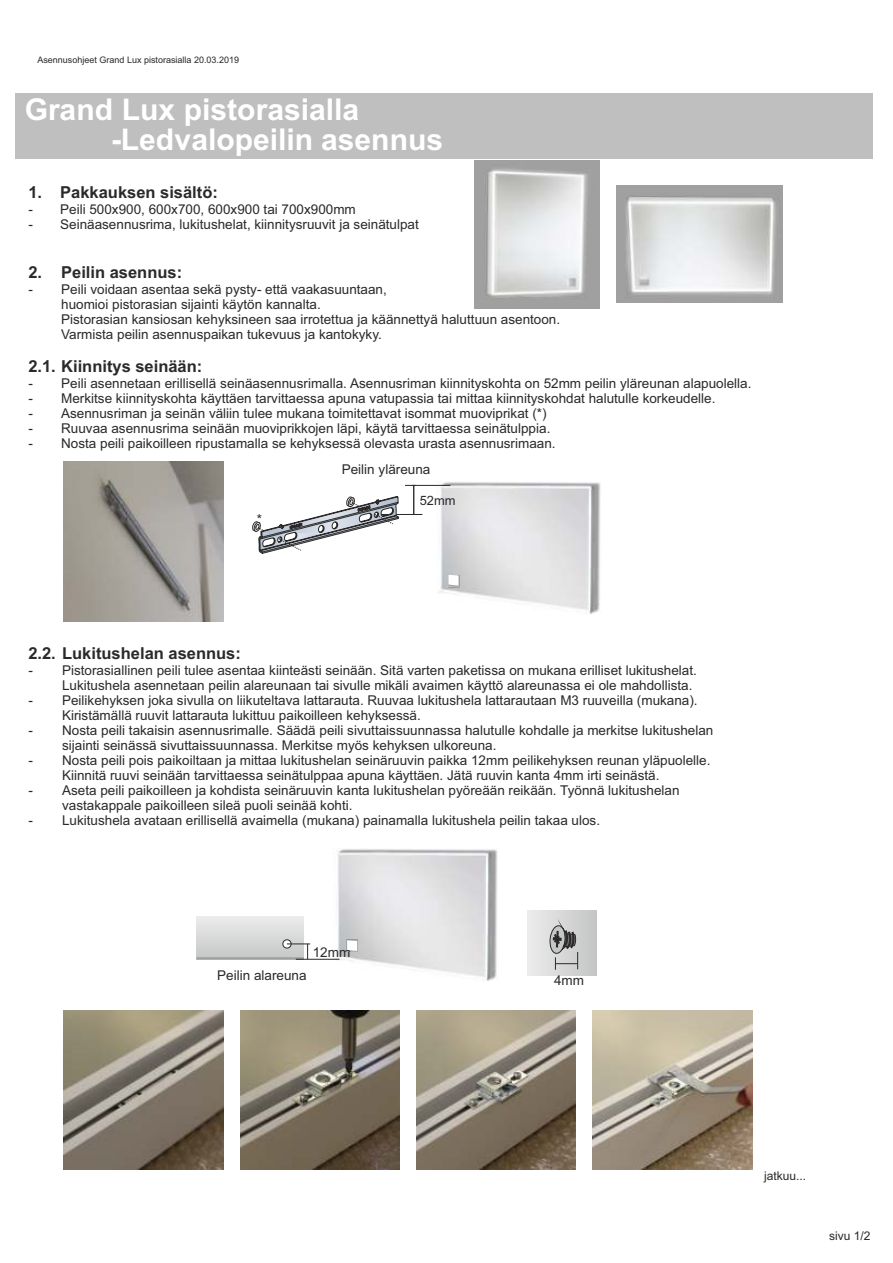
<style>
.page{position:relative;width:893px;height:1263px;background:#fff}
.page>*{position:absolute;margin:0;border:0;box-sizing:border-box;transform-origin:0 0}
.t1{font:700 30px/30px "Arial";color:#fff}
.t2{font:700 16.5px "Arial";color:#2b2929}
.t3{font:13.5px/15.1px "Arial";color:#2b2929}
.t4{font:12.9px "Arial";color:#2b2929}
.t5{font:12px "Arial";color:#2b2929}
.t6{font:9px "Arial";color:#2b2929}
</style>
<div class="page">
<img style="left:474px;top:161px;width:125px;height:148px">
<div style="left:15px;top:93px;width:857px;height:65px;background:#bfbfbf"></div>
<img style="left:593px;top:1010px;width:159px;height:159px">
<img style="left:416px;top:1010px;width:160px;height:159px">
<img style="left:240px;top:1010px;width:159px;height:159px">
<img style="left:64px;top:1010px;width:159px;height:159px">
<img style="left:64px;top:461px;width:160px;height:160px">
<img style="left:334px;top:849px;width:164px;height:132px">
<div style="left:197px;top:916px;width:107px;height:44px;background:linear-gradient(to bottom,#ececec,#c5c6c6)"></div>
<div style="left:282px;top:939px;width:10px;height:9px;background:#fff;border:1px solid #2b2929;border-radius:50%"></div>
<svg style="left:287px;top:943px;width:23px;height:16px"></svg>
<hr style="left:197px;top:957px;width:107px;height:2px;background:#9e9e9e">
<hr style="left:296px;top:959px;width:43px;height:1px;background:#2b2929">
<div style="left:527px;top:911px;width:69px;height:64px;background:linear-gradient(to right,#ececec,#c5c6c6)"></div>
<svg style="left:547px;top:910px;width:31px;height:60px;background:#b5b5b5"></svg>
<img style="left:437px;top:482px;width:164px;height:132px">
<hr style="left:377px;top:514px;width:38px;height:1px;background:#2b2929">
<hr style="left:412px;top:485px;width:38px;height:1px;background:#2b2929">
<svg style="left:405px;top:485px;width:17px;height:30px"></svg>
<svg style="left:252px;top:496px;width:147px;height:58px"></svg>
<div style="left:448px;top:575px;width:12px;height:12px;background:#8a8a8a;opacity:.49"></div>
<svg style="left:448px;top:575px;width:11px;height:11px"></svg>
<div style="left:346px;top:939px;width:12px;height:13px;background:#666;opacity:.49"></div>
<svg style="left:347px;top:940px;width:10px;height:11px"></svg>
<img style="left:616px;top:186px;width:167px;height:117px">
<p class="t6" style="left:37px;top:57px;width:203px">Asennusohjeet Grand Lux pistorasialla 20.03.2019</p>
<h1 class="t1" style="left:111px;top:97px;width:334px;text-indent:-86px">Grand Lux pistorasialla -Ledvalopeilin asennus</h1>
<p class="t2" style="left:28px;top:186px;width:191px">1. Pakkauksen sisältö:</p>
<p class="t3" style="left:28px;top:203px;width:329px">- Peili 500x900, 600x700, 600x900 tai 700x900mm</p>
<p class="t3" style="left:28px;top:218px;width:392px">- Seinäasennusrima, lukitushelat, kiinnitysruuvit ja seinätulpat</p>
<p class="t2" style="left:28px;top:266px;width:155px">2. Peilin asennus:</p>
<p class="t3" style="left:61px;top:283px;width:501px;text-indent:-33px">- Peili voidaan asentaa sekä pysty- että vaakasuuntaan,<br>huomioi pistorasian sijainti käytön kannalta.<br>Pistorasian kansiosan kehyksineen saa irrotettua ja käännettyä haluttuun asentoon.<br>Varmista peilin asennuspaikan tukevuus ja kantokyky.</p>
<p class="t2" style="left:28px;top:360px;width:176px">2.1. Kiinnitys seinään:</p>
<p class="t3" style="left:28px;top:377px;width:725px">- Peili asennetaan erillisellä seinäasennusrimalla. Asennusriman kiinnityskohta on 52mm peilin yläreunan alapuolella.</p>
<p class="t3" style="left:28px;top:392px;width:689px">- Merkitse kiinnityskohta käyttäen tarvittaessa apuna vatupassia tai mittaa kiinnityskohdat halutulle korkeudelle.</p>
<p class="t3" style="left:28px;top:407px;width:520px">- Asennusriman ja seinän väliin tulee mukana toimitettavat isommat muoviprikat (*)</p>
<p class="t3" style="left:28px;top:422px;width:524px">- Ruuvaa asennusrima seinään muoviprikkojen läpi, käytä tarvittaessa seinätulppia.</p>
<p class="t3" style="left:28px;top:437px;width:529px">- Nosta peili paikoilleen ripustamalla se kehyksessä olevasta urasta asennusrimaan.</p>
<p class="t3" style="left:342px;top:463px;width:90px">Peilin yläreuna</p>
<p class="t3" style="left:257px;top:513px;width:7px">*</p>
<p class="t4" style="left:420px;top:496px;width:37px">52mm</p>
<p class="t2" style="left:28px;top:647px;width:214px">2.2. Lukitushelan asennus:</p>
<p class="t3" style="left:62px;top:664px;width:636px;text-indent:-34px">- Pistorasiallinen peili tulee asentaa kiinteästi seinään. Sitä varten paketissa on mukana erilliset lukitushelat.<br>Lukitushela asennetaan peilin alareunaan tai sivulle mikäli avaimen käyttö alareunassa ei ole mahdollista.</p>
<p class="t3" style="left:62px;top:694px;width:637px;text-indent:-34px">- Peilikehyksen joka sivulla on liikuteltava lattarauta. Ruuvaa lukitushela lattarautaan M3 ruuveilla (mukana).<br>Kiristämällä ruuvit lattarauta lukittuu paikoilleen kehyksessä.</p>
<p class="t3" style="left:62px;top:724px;width:653px;text-indent:-34px">- Nosta peili takaisin asennusrimalle. Säädä peili sivuttaissuunnassa halutulle kohdalle ja merkitse lukitushelan sijainti seinässä sivuttaissuunnassa. Merkitse myös kehyksen ulkoreuna.</p>
<p class="t3" style="left:62px;top:754px;width:650px;text-indent:-34px">- Nosta peili pois paikoiltaan ja mittaa lukitushelan seinäruuvin paikka 12mm peilikehyksen reunan yläpuolelle.<br>Kiinnitä ruuvi seinään tarvittaessa seinätulppaa apuna käyttäen. Jätä ruuvin kanta 4mm irti seinästä.</p>
<p class="t3" style="left:62px;top:784px;width:619px;text-indent:-34px">- Aseta peili paikoilleen ja kohdista seinäruuvin kanta lukitushelan pyöreään reikään. Työnnä lukitushelan vastakappale paikoilleen sileä puoli seinää kohti.</p>
<p class="t3" style="left:28px;top:814px;width:573px">- Lukitushela avataan erillisellä avaimella (mukana) painamalla lukitushela peilin takaa ulos.</p>
<p class="t3" style="left:313px;top:945px;width:39px">12mm</p>
<p class="t3" style="left:217px;top:969px;width:91px">Peilin alareuna</p>
<p class="t3" style="left:554px;top:974px;width:31px">4mm</p>
<p class="t5" style="left:764px;top:1172px;width:44px">jatkuu...</p>
<p class="t5" style="left:829px;top:1231px;width:43px">sivu 1/2</p>
</div>
